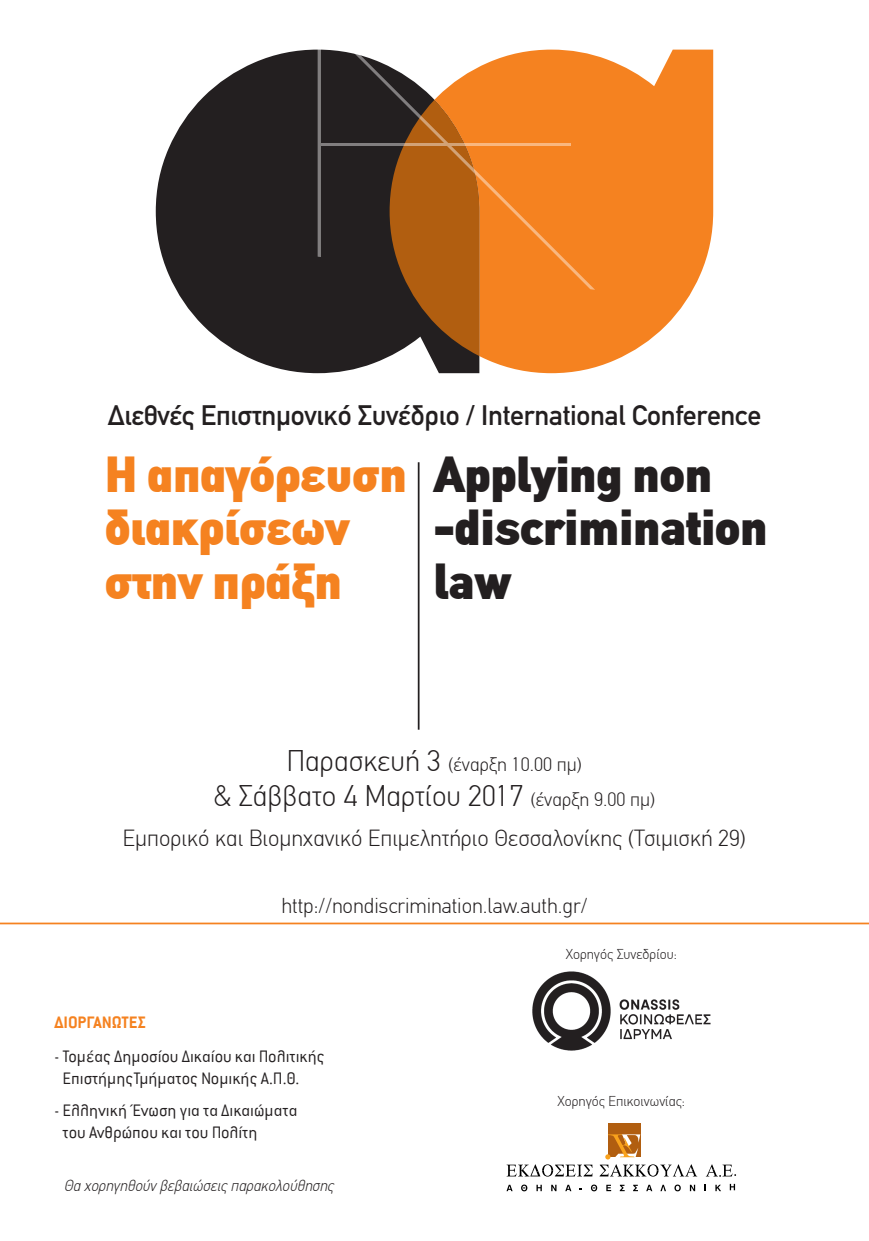
<style>
.page{position:relative;width:869px;height:1241px;background:#fff}
.page>*{position:absolute;margin:0;border:0;box-sizing:border-box;transform-origin:0 0}
.t1{font:900 49.35px/53.4px "CF Din";color:#f58220}
.t2{font:900 49.35px/53.4px "CF Din";color:#231f20}
.t3{font:300 29.14px "CF Din";color:#231f20}
.t4{font:27.82px "CF Din";letter-spacing:-.01em;color:#231f20}
.t5{font:300 22.75px "CF Din";color:#231f20}
.t6{font:300 21px "CF Din";color:#231f20}
.t7{font:300 19.16px "CF Din";color:#231f20}
.t8{font:300 18.38px/22.1px "Conduit ITC Hel";color:#231f20}
.t9{font:700 18.38px "Conduit ITC Hel";color:#f58220}
.t10{font:italic 300 15.75px "CF Din";color:#231f20;scale:.95 1}
.t11{font:300 14px "CF Din";color:#231f20}
.s1{font-size:29.14px}
.s2{font-size:19.16px}
</style>
<div class="page">
<svg style="left:156px;top:50px;width:278px;height:323px;fill:#231f20"></svg>
<svg style="left:434px;top:50px;width:278px;height:323px;background:#f39341"></svg>
<svg style="left:389px;top:290px;width:90px;height:66px;background:#714926"></svg>
<svg style="left:317px;top:49px;width:278px;height:241px;background:#ab662c"></svg>
<hr style="left:321px;top:143px;width:249px;height:3px;background:#fff">
<hr style="left:417px;top:462px;width:2px;height:267px;background:#231f20">
<hr style="left:0;top:922px;width:868px;height:2px;background:#f58220">
<img style="left:532px;top:971px;width:179px;height:80px">
<svg style="left:506px;top:1164px;width:86px;height:12px"></svg>
<svg style="left:706px;top:1164px;width:29px;height:12px"></svg>
<svg style="left:507px;top:1184px;width:5px;height:6px"></svg>
<svg style="left:521px;top:1184px;width:6px;height:7px"></svg>
<svg style="left:536px;top:1184px;width:5px;height:6px"></svg>
<svg style="left:551px;top:1184px;width:5px;height:6px"></svg>
<svg style="left:565px;top:1184px;width:6px;height:6px"></svg>
<svg style="left:591px;top:1184px;width:6px;height:7px"></svg>
<svg style="left:606px;top:1184px;width:5px;height:6px"></svg>
<svg style="left:619px;top:1184px;width:5px;height:6px"></svg>
<svg style="left:633px;top:1184px;width:4px;height:6px"></svg>
<svg style="left:646px;top:1184px;width:6px;height:6px"></svg>
<svg style="left:660px;top:1184px;width:5px;height:6px"></svg>
<svg style="left:674px;top:1184px;width:6px;height:7px"></svg>
<svg style="left:689px;top:1184px;width:5px;height:6px"></svg>
<svg style="left:715px;top:1184px;width:5px;height:6px"></svg>
<svg style="left:729px;top:1183px;width:5px;height:6px"></svg>
<div style="left:607px;top:1123px;width:33px;height:34px;background:#b15e10"></div>
<svg style="left:599px;top:1134px;width:98px;height:42px"></svg>
<h3 class="t4" style="left:108px;top:400px;width:654px">Διεθνές Eπιστημονικό Συνέδριο / International Conference</h3>
<h1 class="t1" style="left:105px;top:448px;width:303px">Η απαγόρευση διακρίσεων στην πράξη</h1>
<h1 class="t2" style="left:433px;top:448px;width:335px">Applying non -discrimination law</h1>
<p class="t7" style="left:287px;top:754px;width:296px"><span class="s1">Παρασκευή 3</span> (έναρξη 10.00 πμ)</p>
<h2 class="t3" style="left:213px;top:780px;width:443px">&amp; Σάββατο 4 Μαρτίου 2017 <span class="s2">(έναρξη 9.00 πμ)</span></h2>
<p class="t5" style="left:123px;top:825px;width:624px">Εμπορικό και Βιομηχανικό Επιμελητήριο Θεσσαλονίκης (Τσιμισκή 29)</p>
<p class="t6" style="left:281px;top:894px;width:307px">http://nondiscrimination.law.auth.gr/</p>
<p class="t11" style="left:565px;top:946px;width:113px">Χορηγός Συνεδρίου:</p>
<p class="t9" style="left:55px;top:1012px;width:93px">ΔΙΟΡΓΑΝΩΤΕΣ</p>
<p class="t8" style="left:63px;top:1045px;width:263px;text-indent:-8px">- Τομέας Δημοσίου Δικαίου και Πολιτικής<br>ΕπιστήμηςΤμήματος Νομικής Α.Π.Θ.</p>
<p class="t8" style="left:63px;top:1099px;width:236px;text-indent:-8px">- Ελληνική Ένωση για τα Δικαιώματα του Ανθρώπου και του Πολίτη</p>
<p class="t10" style="left:64px;top:1176px;width:289px">Θα χορηγηθούνβεβαιώσειςπαρακολούθησης</p>
<p class="t11" style="left:557px;top:1092px;width:129px">Χορηγός Επικοινωνίας:</p>
</div>
